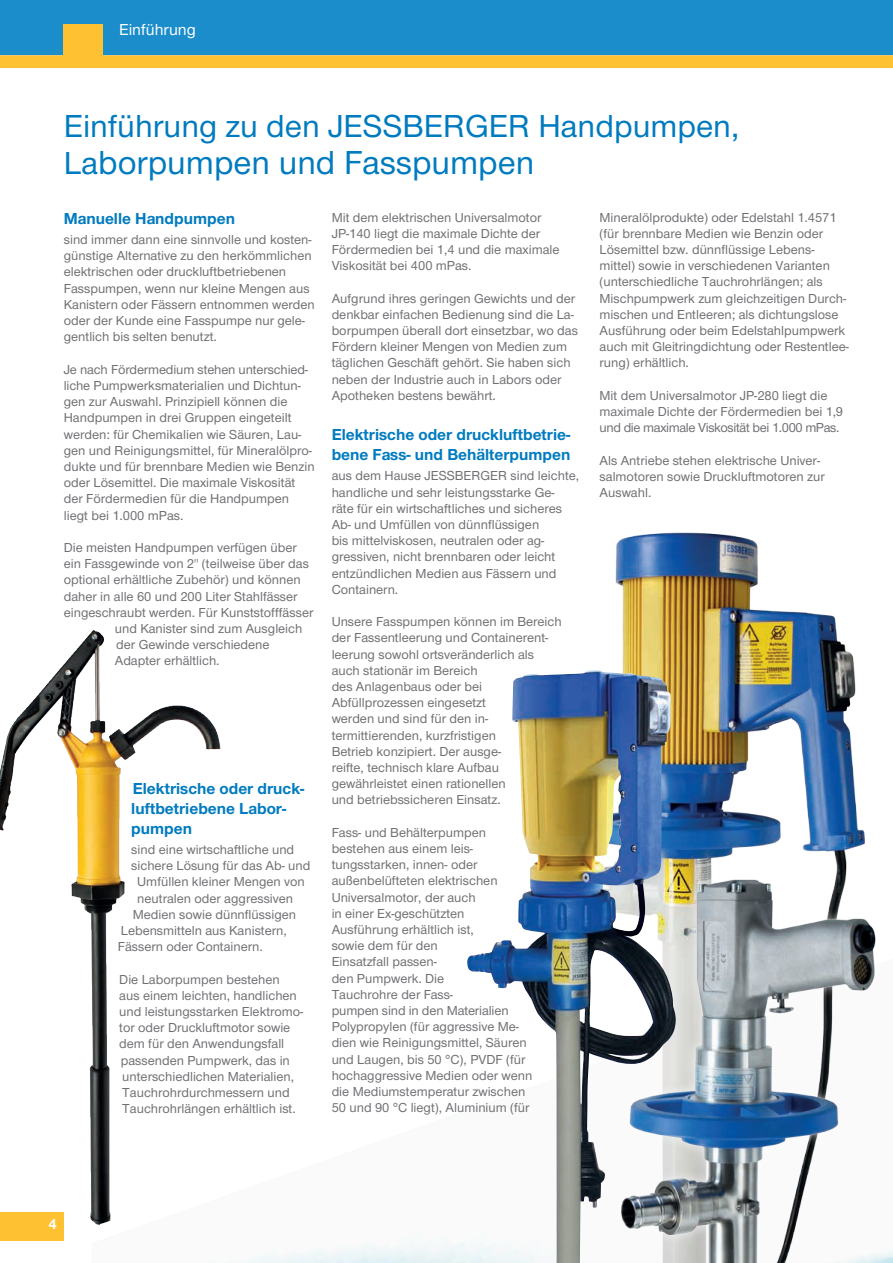
<style>
.page{position:relative;width:893px;height:1263px;background:#fff}
.page>*{position:absolute;margin:0;border:0;box-sizing:border-box;transform-origin:0 0}
.t1{font:500 34.5px "Nimbus Sans Novus T";color:#007bbf}
.t2{font:500 33px "Nimbus Sans Novus T";color:#007bbf}
.t3{font:700 16.5px/19.8px "Nimbus Sans Novus T";color:#007bbf}
.t4{font:500 16.5px "Nimbus Sans Novus T";color:#fff}
.t5{font:700 15px "Nimbus Sans Novus T";color:#fff}
.t6{font:500 13.5px/16.2px "Nimbus Sans Novus T";color:#6f7073}
.s1{font-size:33px}
</style>
<div class="page">
<div style="left:0;top:0;width:893px;height:55px;background:#1a8dca"></div>
<div style="left:64px;top:24px;width:39px;height:34px;background:#fec131"></div>
<svg style="left:0;top:55px;width:893px;height:13px"></svg>
<img style="left:91px;top:957px;width:376px;height:306px">
<img style="left:0;top:630px;width:93px;height:201px">
<img style="left:599px;top:532px;width:294px;height:731px">
<img style="left:467px;top:670px;width:132px;height:593px">
<img style="left:579px;top:848px;width:307px;height:415px">
<div style="left:0;top:1212px;width:64px;height:29px;background:#fec131"></div>
<p class="t4" style="left:119px;top:20px;width:78px">Einführung</p>
<h2 class="t2" style="left:64px;top:106px;width:677px">Einführung zu den JESSBERGER Handpumpen,</h2>
<h1 class="t1" style="left:64px;top:143px;width:472px"><span class="s1">La</span>borpumpen und Fasspumpen</h1>
<p class="t6" style="left:332px;top:209px;width:229px">Mit dem elektrischen Universalmotor JP-140 liegt die maximale Dichte der Fördermedien bei 1,4 und die maximale Viskosität bei 400 mPas.</p>
<p class="t6" style="left:332px;top:290px;width:248px">Aufgrund ihres geringen Gewichts und der denkbar einfachen Bedienung sind die La&shy;borpumpen überall dort einsetzbar, wo das Fördern kleiner Mengen von Medien zum täglichen Geschäft gehört. Sie haben sich neben der Industrie auch in Labors oder Apotheken bestens bewährt.</p>
<p class="t3" style="left:332px;top:424px;width:240px">Elektrische oder druckluftbetrie&shy;bene Fass- und Behälterpumpen</p>
<p class="t6" style="left:332px;top:467px;width:249px">aus dem Hause JESSBERGER sind leichte, handliche und sehr leistungsstarke Ge&shy;räte für ein wirtschaftliches und sicheres Ab- und Umfüllen von dünnflüssigen<br>bis mittelviskosen, neutralen oder ag&shy;gressiven, nicht brennbaren oder leicht entzündlichen Medien aus Fässern und Containern.</p>
<p class="t6" style="left:332px;top:613px;width:232px">Unsere Fasspumpen können im Bereich der Fassentleerung und Containerent&shy;leerung sowohl ortsveränderlich als auch stationär im Bereich<br>des Anlagenbaus oder bei<br>Abfüllprozessen eingesetzt<br>werden und sind für den in&shy;termittierenden, kurzfristigen<br>Betrieb konzipiert. Der ausge-<br>reifte, technisch klare Aufbau gewährleistet einen rationellen<br>und betriebssicheren Einsatz.</p>
<p class="t6" style="left:332px;top:824px;width:202px">Fass- und Behälterpumpen bestehen aus einem leis&shy;tungsstarken, innen- oder außenbelüfteten elektrischen<br>Universalmotor, der auch<br>in einer Ex-geschützten<br>Ausführung erhältlich ist,<br>sowie dem für den<br>Einsatzfall passen-<br>den Pumpwerk. Die<br>Tauchrohre der Fass-<br>pumpen sind in den Materialien<br>Polypropylen (für aggressive Me&shy;dien wie Reinigungsmittel, Säuren und Laugen, bis 50 °C), PVDF (für hochaggressive Medien oder wenn die Mediumstemperatur zwischen<br>50 und 90 °C liegt), Aluminium (für</p>
<p class="t6" style="left:600px;top:209px;width:251px">Mineralölprodukte) oder Edelstahl 1.4571 (für brennbare Medien wie Benzin oder Lösemittel bzw. dünnflüssige Lebens&shy;mittel) sowie in verschiedenen Varianten (unterschiedliche Tauchrohrlängen; als Mischpumpwerk zum gleichzeitigen Durch&shy;mischen und Entleeren; als dichtungslose Ausführung oder beim Edelstahlpumpwerk auch mit Gleitringdichtung oder Restentlee&shy;rung) erhältlich.</p>
<p class="t6" style="left:600px;top:387px;width:245px">Mit dem Universalmotor JP-280 liegt die maximale Dichte der Fördermedien bei 1,9 und die maximale Viskosität bei 1.000 mPas.</p>
<p class="t6" style="left:600px;top:452px;width:227px">Als Antriebe stehen elektrische Univer&shy;salmotoren sowie Druckluftmotoren zur<br>Auswahl.</p>
<p class="t3" style="left:64px;top:208px;width:173px">Manuelle Handpumpen</p>
<p class="t6" style="left:64px;top:231px;width:252px">sind immer dann eine sinnvolle und kosten&shy;günstige Alternative zu den herkömmlichen elektrischen oder druckluftbetriebenen Fasspumpen, wenn nur kleine Mengen aus Kanistern oder Fässern entnommen werden oder der Kunde eine Fasspumpe nur gele&shy;gentlich bis selten benutzt.</p>
<p class="t6" style="left:64px;top:361px;width:252px">Je nach Fördermedium stehen unterschied&shy;liche Pumpwerksmaterialien und Dichtun&shy;gen zur Auswahl. Prinzipiell können die Handpumpen in drei Gruppen eingeteilt werden: für Chemikalien wie Säuren, Lau&shy;gen und Reinigungsmittel, für Mineralölpro&shy;dukte und für brennbare Medien wie Benzin oder Lösemittel. Die maximale Viskosität der Fördermedien für die Handpumpen liegt bei 1.000 mPas.</p>
<p class="t6" style="left:64px;top:539px;width:235px">Die meisten Handpumpen verfügen über</p>
<p class="t6" style="left:64px;top:555px;width:247px">ein Fassgewinde von 2" (teilweise über das</p>
<p class="t6" style="left:64px;top:571px;width:238px">optional erhältliche Zubehör) und können</p>
<p class="t6" style="left:64px;top:588px;width:235px">daher in alle 60 und 200 Liter Stahlfässer</p>
<p class="t6" style="left:64px;top:604px;width:251px">eingeschraubt werden. Für Kunststofffässer</p>
<p class="t6" style="left:115px;top:620px;width:189px">und Kanister sind zum Ausgleich</p>
<p class="t6" style="left:116px;top:636px;width:155px">der Gewinde verschiedene</p>
<p class="t6" style="left:115px;top:652px;width:106px">Adapter erhältlich.</p>
<p class="t3" style="left:131px;top:778px;width:175px">Elektrische oder druck&shy;luftbetriebene Labor&shy;pumpen</p>
<p class="t6" style="left:131px;top:841px;width:164px">sind eine wirtschaftliche und</p>
<p class="t6" style="left:131px;top:857px;width:181px">sichere Lösung für das Ab- und</p>
<p class="t6" style="left:137px;top:873px;width:169px">Umfüllen kleiner Mengen von</p>
<p class="t6" style="left:137px;top:890px;width:157px">neutralen oder aggressiven</p>
<p class="t6" style="left:133px;top:906px;width:165px">Medien sowie dünnflüssigen</p>
<p class="t6" style="left:121px;top:922px;width:167px">Lebensmitteln aus Kanistern,</p>
<p class="t6" style="left:118px;top:938px;width:147px">Fässern oder Containern.</p>
<p class="t6" style="left:119px;top:971px;width:186px">Die Laborpumpen bestehen aus einem leichten, handlichen und leistungsstarken Elektromo&shy;tor oder Druckluftmotor sowie dem für den Anwendungsfall passenden Pumpwerk, das in unterschiedlichen Materialien,<br>Tauchrohrdurchmessern und<br>Tauchrohrlängen erhältlich ist.</p>
<p class="t5" style="left:49px;top:1215px;width:10px">4</p>
</div>
